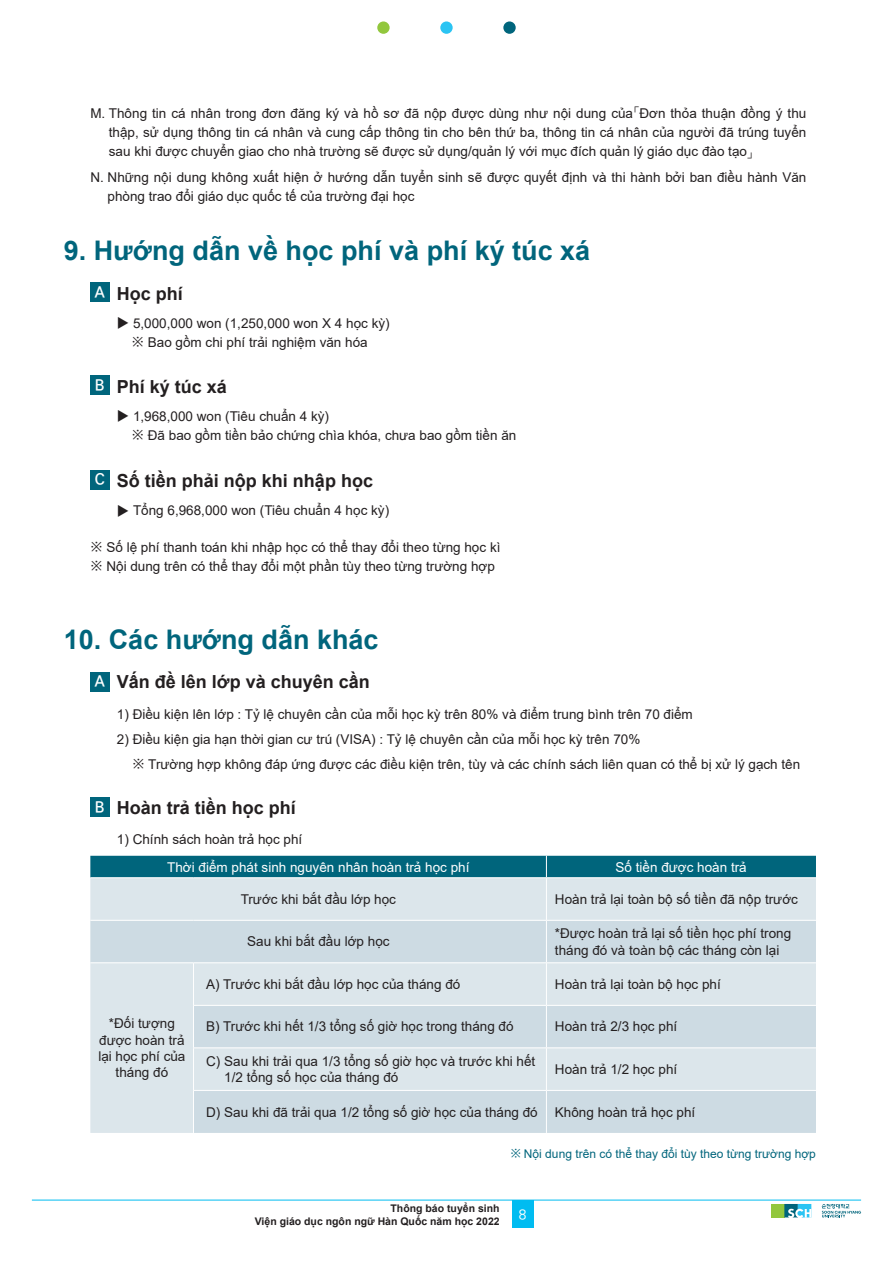
<style>
.page{position:relative;width:893px;height:1263px;background:#fff}
.page>*{position:absolute;margin:0;border:0;box-sizing:border-box;transform-origin:0 0}
.t1{font:700 27px "Arial";color:#00657c}
.t2{font:700 18px "Arial";color:#231f20}
.t3{font:700 15px "Ko Pub Dotum";color:#fff}
.t4{font:13.5px/16.2px "Arial";color:#231f20}
.t5{font:13.5px "Arial";color:#fff}
.t6{font:500 13.5px "Ko Pub Dotum";color:#fff}
.t7{font:12px "Arial";color:#00657c}
.t8{font:700 10.5px/12.6px "Arial";color:#231f20;text-align:right}
.s1{font-family:"Ko Pub Dotum";font-weight:500}
</style>
<div class="page">
<div style="left:90px;top:283px;width:19px;height:19px;background:#00657c"></div>
<div style="left:90px;top:376px;width:19px;height:19px;background:#00657c"></div>
<div style="left:90px;top:470px;width:19px;height:19px;background:#00657c"></div>
<div style="left:90px;top:672px;width:19px;height:19px;background:#00657c"></div>
<div style="left:90px;top:798px;width:19px;height:19px;background:#00657c"></div>
<div style="left:90px;top:878px;width:726px;height:42px;background:#dce6eb"></div>
<svg style="left:90px;top:921px;width:726px;height:212px;background:#d4e0e6"></svg>
<div style="left:90px;top:856px;width:726px;height:21px;background:#00657c"></div>
<hr style="left:546px;top:878px;width:1px;height:42px;background:#fff">
<hr style="left:546px;top:921px;width:1px;height:41px;background:#fff">
<hr style="left:90px;top:962px;width:103px;height:1px;background:#fff">
<hr style="left:193px;top:962px;width:353px;height:1px;background:#fff">
<hr style="left:193px;top:963px;width:1px;height:42px;background:#fff">
<hr style="left:546px;top:962px;width:270px;height:1px;background:#fff">
<hr style="left:546px;top:963px;width:1px;height:42px;background:#fff">
<hr style="left:193px;top:1005px;width:353px;height:1px;background:#fff">
<hr style="left:193px;top:1006px;width:1px;height:41px;background:#fff">
<hr style="left:546px;top:1005px;width:270px;height:1px;background:#fff">
<hr style="left:546px;top:1006px;width:1px;height:41px;background:#fff">
<hr style="left:193px;top:1047px;width:353px;height:1px;background:#fff">
<hr style="left:193px;top:1048px;width:1px;height:42px;background:#fff">
<hr style="left:546px;top:1047px;width:270px;height:1px;background:#fff">
<hr style="left:546px;top:1048px;width:1px;height:42px;background:#fff">
<hr style="left:193px;top:1090px;width:353px;height:1px;background:#fff">
<hr style="left:193px;top:1091px;width:1px;height:42px;background:#fff">
<hr style="left:546px;top:1090px;width:270px;height:1px;background:#fff">
<hr style="left:546px;top:1091px;width:1px;height:42px;background:#fff">
<div style="left:512px;top:1200px;width:21px;height:27px;background:#00bcf1"></div>
<hr style="left:32px;top:1200px;width:829px;height:1px;background:#00bcf1">
<div style="left:377px;top:21px;width:13px;height:13px;background:#92c73d;border-radius:50%"></div>
<div style="left:440px;top:21px;width:13px;height:13px;background:#2bc4f3;border-radius:50%"></div>
<svg style="left:503px;top:21px;width:13px;height:13px"></svg>
<div style="left:771px;top:1204px;width:13px;height:13px;background:#92c73d"></div>
<svg style="left:784px;top:1204px;width:27px;height:14px"></svg>
<svg style="left:822px;top:1204px;width:39px;height:13px"></svg>
<p class="t4" style="left:109px;top:103px;width:699px;line-height:19.2px;text-align:justify;text-indent:-19px">M. Thông tin cá nhân trong đơn đăng ký và hồ sơ đã nộp được dùng như nội dung của<span class="s1">「</span>Đơn thỏa thuận đồng ý thu thập, sử dụng thông tin cá nhân và cung cấp thông tin cho bên thứ ba, thông tin cá nhân của người đã trúng tuyển sau khi được chuyển giao cho nhà trường sẽ được sử dụng/quản lý với mục đích quản lý giáo dục đào tạo<span class="s1">」</span></p>
<p class="t4" style="left:108px;top:167px;width:700px;line-height:19.2px;text-indent:-17px">N. Những nội dung không xuất hiện ở hướng dẫn tuyển sinh sẽ được quyết định và thi hành bởi ban điều hành Văn phòng trao đổi giáo dục quốc tế của trường đại học</p>
<p class="t1" style="left:64px;top:231px;width:528px">9. Hướng dẫn về học phí và phí ký túc xá</p>
<p class="t3" style="left:95px;top:284px;width:11px">A</p>
<p class="t2" style="left:117px;top:281px;width:68px">Học phí</p>
<p class="t3" style="left:95px;top:377px;width:11px">B</p>
<p class="t3" style="left:95px;top:472px;width:11px">C</p>
<p class="t4" style="left:117px;top:315px;width:274px"><span class="s1">▶</span> 5,000,000 won (1,250,000 won X 4 học kỳ)</p>
<p class="t4" style="left:132px;top:334px;width:237px"><span class="s1">※</span> Bao gồm chi phí trải nghiệm văn hóa</p>
<p class="t2" style="left:117px;top:374px;width:112px">Phí ký túc xá</p>
<p class="t4" style="left:117px;top:408px;width:214px"><span class="s1">▶</span> 1,968,000 won (Tiêu chuẩn 4 kỳ)</p>
<p class="t4" style="left:132px;top:427px;width:386px"><span class="s1">※</span> Đã bao gồm tiền bảo chứng chìa khóa, chưa bao gồm tiền ăn</p>
<p class="t2" style="left:117px;top:468px;width:258px">Số tiền phải nộp khi nhập học</p>
<p class="t4" style="left:117px;top:502px;width:274px"><span class="s1">▶</span> Tổng 6,968,000 won (Tiêu chuẩn 4 học kỳ)</p>
<p class="t4" style="left:90px;top:539px;width:412px"><span class="s1">※</span> Số lệ phí thanh toán khi nhập học có thể thay đổi theo từng học kì</p>
<p class="t4" style="left:90px;top:558px;width:406px"><span class="s1">※</span> Nội dung trên có thể thay đổi một phần tùy theo từng trường hợp</p>
<p class="t1" style="left:64px;top:621px;width:316px">10. Các hướng dẫn khác</p>
<p class="t3" style="left:95px;top:674px;width:11px">A</p>
<p class="t2" style="left:117px;top:669px;width:254px">Vấn đề lên lớp và chuyên cần</p>
<p class="t3" style="left:95px;top:800px;width:11px">B</p>
<p class="t4" style="left:117px;top:705px;width:577px">1) Điều kiện lên lớp : Tỷ lệ chuyên cần của mỗi học kỳ trên 80% và điểm trung bình trên 70 điểm</p>
<p class="t4" style="left:117px;top:731px;width:525px">2) Điều kiện gia hạn thời gian cư trú (VISA) : Tỷ lệ chuyên cần của mỗi học kỳ trên 70%</p>
<p class="t4" style="left:133px;top:756px;width:669px"><span class="s1">※</span> Trường hợp không đáp ứng được các điều kiện trên, tùy và các chính sách liên quan có thể bị xử lý gạch tên</p>
<p class="t2" style="left:117px;top:795px;width:181px">Hoàn trả tiền học phí</p>
<p class="t4" style="left:117px;top:831px;width:187px">1) Chính sách hoàn trả học phí</p>
<p class="t5" style="left:167px;top:857px;width:304px">Thời điểm phát sinh nguyên nhân hoàn trả học phí</p>
<p class="t5" style="left:616px;top:857px;width:133px">Số tiền được hoàn trả</p>
<p class="t4" style="left:241px;top:891px;width:157px">Trước khi bắt đầu lớp học</p>
<p class="t4" style="left:555px;top:891px;width:245px">Hoàn trả lại toàn bộ số tiền đã nộp trước</p>
<p class="t4" style="left:247px;top:933px;width:144px">Sau khi bắt đầu lớp học</p>
<p class="t4" style="left:555px;top:925px;width:238px">*Được hoàn trả lại số tiền học phí trong tháng đó và toàn bộ các tháng còn lại</p>
<p class="t4" style="left:98px;top:1015px;width:89px;text-align:center">*Đối tượng được hoàn trả lại học phí của tháng đó</p>
<p class="t4" style="left:206px;top:976px;width:256px">A) Trước khi bắt đầu lớp học của tháng đó</p>
<p class="t4" style="left:555px;top:976px;width:167px">Hoàn trả lại toàn bộ học phí</p>
<p class="t4" style="left:206px;top:1018px;width:309px">B) Trước khi hết 1/3 tổng số giờ học trong tháng đó</p>
<p class="t4" style="left:555px;top:1018px;width:124px">Hoàn trả 2/3 học phí</p>
<p class="t4" style="left:224px;top:1053px;width:313px;text-indent:-18px">C) Sau khi trải qua 1/3 tổng số giờ học và trước khi hết<br>1/2 tổng số học của tháng đó</p>
<p class="t4" style="left:555px;top:1061px;width:124px">Hoàn trả 1/2 học phí</p>
<p class="t4" style="left:206px;top:1103px;width:333px">D) Sau khi đã trải qua 1/2 tổng số giờ học của tháng đó</p>
<p class="t4" style="left:555px;top:1103px;width:142px">Không hoàn trả học phí</p>
<p class="t7" style="left:510px;top:1145px;width:307px"><span class="s1">※</span> Nội dung trên có thể thay đổi tùy theo từng trường hợp</p>
<p class="t8" style="left:255px;top:1202px;width:246px">Thông báo tuyển sinh<br>Viện giáo dục ngôn ngữ Hàn Quốc năm học 2022</p>
<p class="t6" style="left:519px;top:1208px;width:9px">8</p>
</div>
